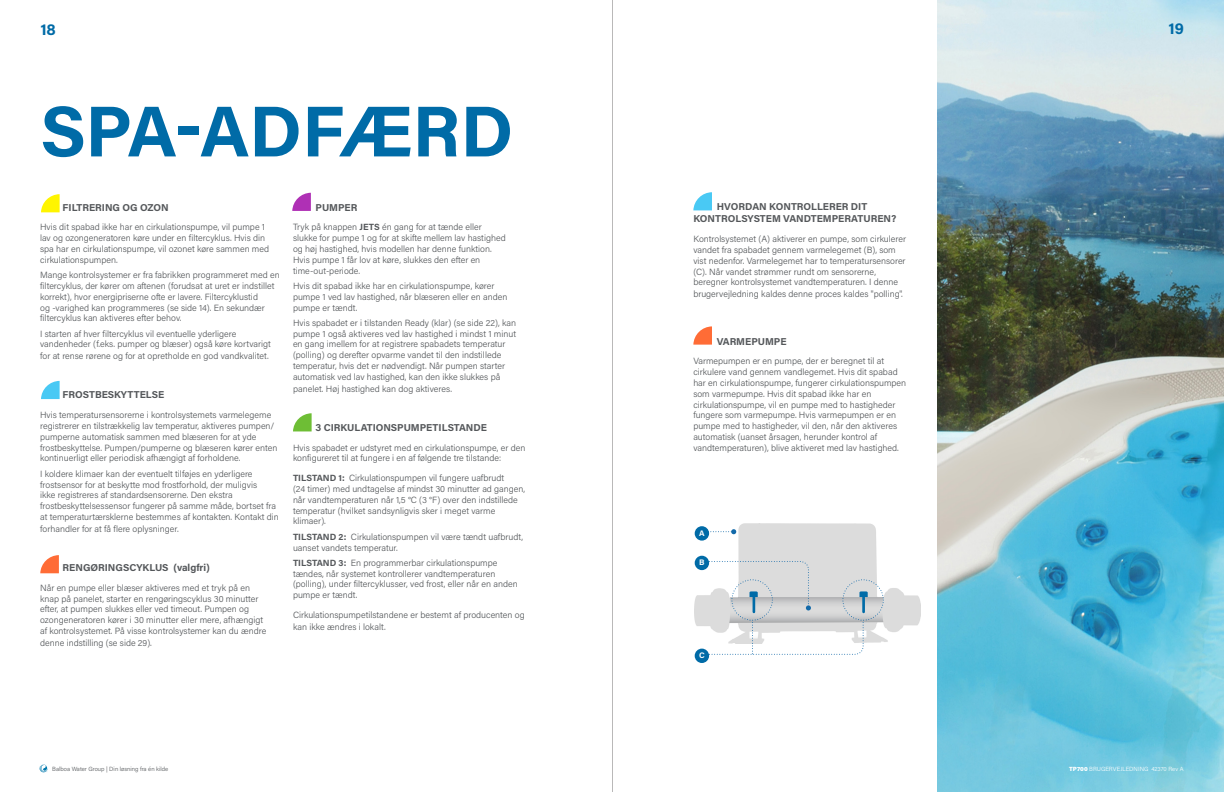
<style>
.page{position:relative;width:1224px;height:792px;background:#fff}
.page>*{position:absolute;margin:0;border:0;box-sizing:border-box;transform-origin:0 0}
.t1{font:700 72px "Acumin Pro";letter-spacing:-.005em;color:#006ba7}
.t2{font:700 16px "Acumin Pro";color:#006ba7}
.t3{font:700 10px/12px "Acumin Pro";color:#54575a;text-align:center}
.t4{font:300 9px/10.8px "Acumin Pro";color:#54575a}
.t5{font:700 8px "Acumin Pro";color:#fff}
.t6{font:300 6px "Acumin Pro";color:#54575a}
.t7{font:300 6px "Acumin Pro";color:#fff}
.s1{font-weight:700}
.s2{font-weight:900}
</style>
<div class="page">
<img style="left:937px;top:0;width:287px;height:792px">
<svg style="left:41px;top:194px;width:19px;height:18px"></svg>
<svg style="left:40px;top:555px;width:19px;height:18px"></svg>
<svg style="left:41px;top:381px;width:19px;height:18px"></svg>
<svg style="left:292px;top:193px;width:19px;height:18px"></svg>
<svg style="left:293px;top:413px;width:19px;height:18px"></svg>
<hr style="left:613px;top:0;width:1px;height:792px;background:#231f20">
<svg style="left:693px;top:192px;width:19px;height:18px"></svg>
<svg style="left:693px;top:326px;width:19px;height:19px"></svg>
<img style="left:694px;top:523px;width:227px;height:119px">
<div style="left:842px;top:579px;width:42px;height:42px;border:1px dashed #1269a9;border-radius:50%"></div>
<svg style="left:708px;top:529px;width:28px;height:5px"></svg>
<svg style="left:703px;top:561px;width:180px;height:94px"></svg>
<div style="left:695px;top:526px;width:14px;height:15px;background:#006ba7;border-radius:50%"></div>
<div style="left:695px;top:556px;width:14px;height:14px;background:#006ba7;border-radius:50%"></div>
<div style="left:695px;top:649px;width:14px;height:14px;background:#006ba7;border-radius:50%"></div>
<h2 class="t2" style="left:40px;top:18px;width:17px">18</h2>
<p class="t1" style="left:40px;top:81px;width:474px">SPA-ADFÆRD</p>
<p class="t3" style="left:63px;top:201px;width:108px">FILTRERING OG OZON</p>
<p class="t4" style="left:40px;top:222px;width:231px">Hvis dit spabad ikke har en cirkulationspumpe, vil pumpe 1 lav og ozongeneratoren køre under en filtercyklus. Hvis din spa har en cirkulationspumpe, vil ozonet køre sammen med cirkulationspumpen.</p>
<p class="t4" style="left:40px;top:269px;width:241px">Mange kontrolsystemer er fra fabrikken programmeret med en filtercyklus, der kører om aftenen (forudsat at uret er indstillet korrekt), hvor energipriserne ofte er lavere. Filtercyklustid<br>og -varighed kan programmeres (se side 14). En sekundær filtercyklus kan aktiveres efter behov.</p>
<p class="t4" style="left:40px;top:328px;width:232px">I starten af hver filtercyklus vil eventuelle yderligere vandenheder (f.eks. pumper og blæser) også køre kortvarigt</p>
<p class="t4" style="left:40px;top:351px;width:230px">for at rense rørene og for at opretholde en god vandkvalitet.</p>
<p class="t3" style="left:63px;top:389px;width:103px">FROSTBESKYTTELSE</p>
<p class="t4" style="left:40px;top:409px;width:239px">Hvis temperatursensorerne i kontrolsystemets varmelegeme registrerer en tilstrækkelig lav temperatur, aktiveres pumpen/ pumperne automatisk sammen med blæseren for at yde frostbeskyttelse. Pumpen/pumperne og blæseren kører enten kontinuerligt eller periodisk afhængigt af forholdene.</p>
<p class="t4" style="left:40px;top:468px;width:240px">I koldere klimaer kan der eventuelt tilføjes en yderligere frostsensor for at beskytte mod frostforhold, der muligvis<br>ikke registreres af standardsensorerne. Den ekstra frostbeskyttelsessensor fungerer på samme måde, bortset fra at temperaturtærsklerne bestemmes af kontakten. Kontakt din</p>
<p class="t4" style="left:40px;top:523px;width:140px">forhandler for at få flere oplysninger.</p>
<p class="t3" style="left:63px;top:561px;width:149px">RENGØRINGSCYKLUS (valgfri)</p>
<p class="t4" style="left:40px;top:582px;width:228px">Når en pumpe eller blæser aktiveres med et tryk på en knap på panelet, starter en rengøringscyklus 30 minutter efter, at pumpen slukkes eller ved timeout. Pumpen og ozongeneratoren kører i 30 minutter eller mere, afhængigt af kontrolsystemet. På visse kontrolsystemer kan du ændre</p>
<p class="t4" style="left:40px;top:637px;width:113px">denne indstilling (se side 29).</p>
<p class="t3" style="left:316px;top:201px;width:43px">PUMPER</p>
<p class="t4" style="left:293px;top:222px;width:214px">Tryk på knappen <span class="s1">JETS</span> én gang for at tænde eller slukke for pumpe 1 og for at skifte mellem lav hastighed og høj hastighed, hvis modellen har denne funktion.<br>Hvis pumpe 1 får lov at køre, slukkes den efter en time-out-periode.</p>
<p class="t4" style="left:293px;top:280px;width:216px">Hvis dit spabad ikke har en cirkulationspumpe, kører pumpe 1 ved lav hastighed, når blæseren eller en anden pumpe er tændt.</p>
<p class="t4" style="left:293px;top:317px;width:225px">Hvis spabadet er i tilstanden Ready (klar) (se side 22), kan pumpe 1 også aktiveres ved lav hastighed i mindst 1 minut en gang imellem for at registrere spabadets temperatur (polling) og derefter opvarme vandet til den indstillede temperatur, hvis det er nødvendigt. Når pumpen starter automatisk ved lav hastighed, kan den ikke slukkes på</p>
<p class="t4" style="left:293px;top:383px;width:161px">panelet. Høj hastighed kan dog aktiveres.</p>
<p class="t3" style="left:316px;top:421px;width:173px">3 CIRKULATIONSPUMPETILSTANDE</p>
<p class="t4" style="left:293px;top:442px;width:234px">Hvis spabadet er udstyret med en cirkulationspumpe, er den konfigureret til at fungere i en af følgende tre tilstande:</p>
<p class="t4" style="left:293px;top:472px;width:234px"><span class="s1">TILSTAND 1:</span> Cirkulationspumpen vil fungere uafbrudt<br>(24 timer) med undtagelse af mindst 30 minutter ad gangen, når vandtemperaturen når 1,5 °C (3 °F) over den indstillede temperatur (hvilket sandsynligvis sker i meget varme klimaer).</p>
<p class="t4" style="left:293px;top:531px;width:232px"><span class="s1">TILSTAND 2:</span> Cirkulationspumpen vil være tændt uafbrudt, uanset vandets temperatur.</p>
<p class="t4" style="left:293px;top:557px;width:226px"><span class="s1">TILSTAND 3:</span> En programmerbar cirkulationspumpe tændes, når systemet kontrollerer vandtemperaturen (polling), under filtercyklusser, ved frost, eller når en anden pumpe er tændt.</p>
<p class="t4" style="left:293px;top:609px;width:233px;line-height:12px">Cirkulationspumpetilstandene er bestemt af producenten og kan ikke ændres i lokalt.</p>
<p class="t6" style="left:52px;top:765px;width:118px">Balboa Water Group | Din løsning fra én kilde</p>
<p class="t3" style="left:693px;top:200px;width:204px">HVORDAN KONTROLLERER DIT<br>KONTROLSYSTEM VANDTEMPERATUREN?</p>
<p class="t4" style="left:693px;top:233px;width:214px">Kontrolsystemet (A) aktiverer en pumpe, som cirkulerer vandet fra spabadet gennem varmelegemet (B), som vist nedenfor. Varmelegemet har to temperatursensorer (C). Når vandet strømmer rundt om sensorerne, beregner kontrolsystemet vandtemperaturen. I denne</p>
<p class="t4" style="left:693px;top:289px;width:211px">brugervejledning kaldes denne proces kaldes "polling".</p>
<p class="t3" style="left:717px;top:335px;width:71px">VARMEPUMPE</p>
<p class="t4" style="left:693px;top:356px;width:214px">Varmepumpen er en pumpe, der er beregnet til at cirkulere vand gennem vandlegemet. Hvis dit spabad har en cirkulationspumpe, fungerer cirkulationspumpen som varmepumpe. Hvis dit spabad ikke har en cirkulationspumpe, vil en pumpe med to hastigheder fungere som varmepumpe. Hvis varmepumpen er en pumpe med to hastigheder, vil den, når den aktiveres automatisk (uanset årsagen, herunder kontrol af vandtemperaturen), blive aktiveret med lav hastighed.</p>
<p class="t5" style="left:699px;top:527px;width:7px">A</p>
<p class="t5" style="left:699px;top:557px;width:7px">B</p>
<p class="t5" style="left:699px;top:650px;width:7px">C</p>
<h2 class="t2" style="left:1168px;top:17px;width:17px">19</h2>
<p class="t7" style="left:1069px;top:765px;width:116px"><span class="s2">TP700</span> BRUGERVEJLEDNING 42370 Rev A</p>
</div>
